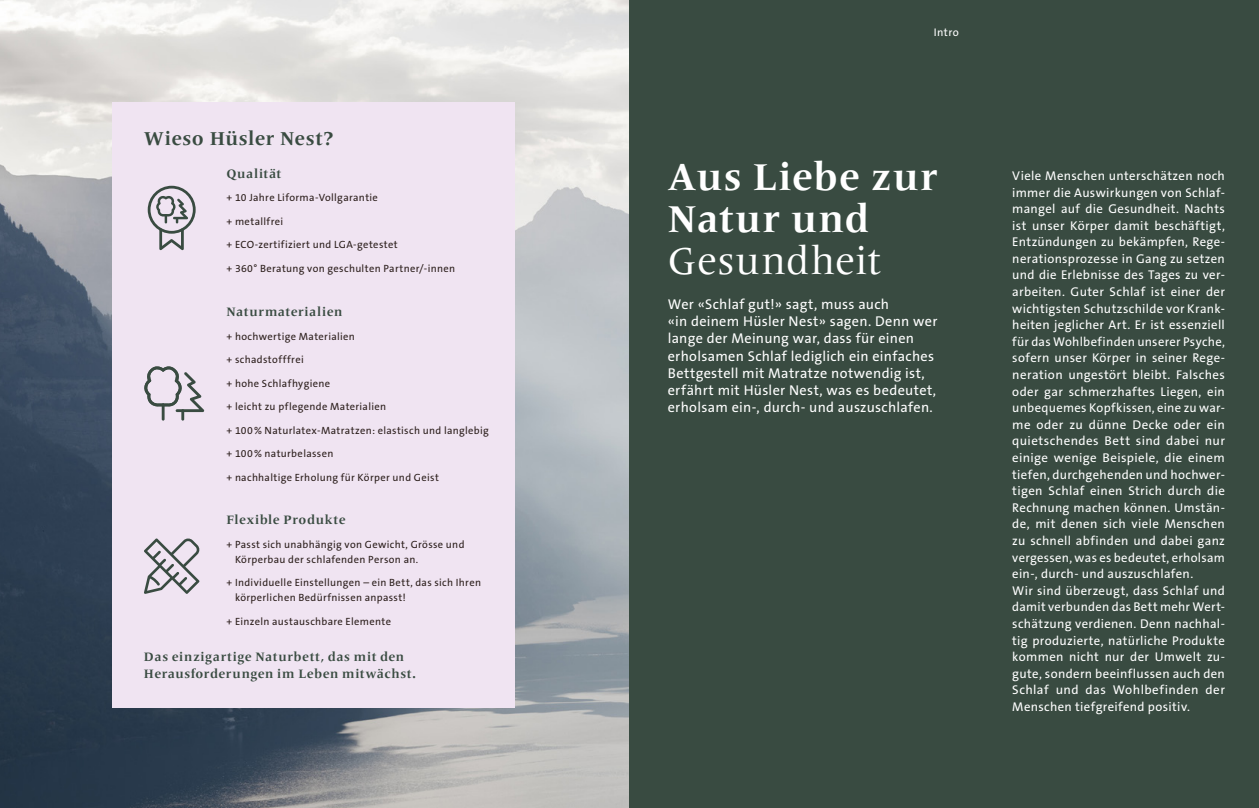
<style>
.page{position:relative;width:1259px;height:808px;background:#fff}
.page>*{position:absolute;margin:0;border:0;box-sizing:border-box;transform-origin:0 0}
.t1{font:700 39px/42px "Frutiger Serif LT Pro";letter-spacing:.03em;color:#fff}
.t2{font:39px "Frutiger Serif LT Pro";letter-spacing:.02em;color:#fff}
.t3{font:700 19.5px "Frutiger Serif LT Pro";letter-spacing:.02em;color:#394b41}
.t4{font:14.25px/17.2px "The Sans B W5 Plain";letter-spacing:.02em;color:#fff}
.t5{font:12.75px/16.6px "The Sans B W5 Plain";letter-spacing:.025em;color:#fff}
.t6{font:700 12.75px/16.5px "Frutiger Serif LT Pro";letter-spacing:.045em;color:#394b41}
.t7{font:11.1px "The Sans B W5 Plain";letter-spacing:.03em;color:#fff}
.t8{font:10.5px/15px "The Sans B W5 Plain";letter-spacing:.03em;color:#2a1d1a}
</style>
<div class="page">
<img style="left:0;top:0;width:629px;height:808px">
<div style="left:629px;top:0;width:630px;height:808px;background:#394b41"></div>
<div style="left:112px;top:102px;width:402px;height:606px;background:#f0e4f2"></div>
<svg style="left:148px;top:186px;width:48px;height:64px"></svg>
<svg style="left:144px;top:366px;width:60px;height:55px"></svg>
<svg style="left:144px;top:538px;width:55px;height:56px"></svg>
<h2 class="t3" style="left:144px;top:127px;width:191px">Wieso Hüsler Nest?</h2>
<p class="t6" style="left:226px;top:165px;width:56px">Qualität</p>
<p class="t8" style="left:226px;top:190px;width:153px">+ 10 Jahre Liforma-Vollgarantie</p>
<p class="t8" style="left:226px;top:214px;width:58px">+ metallfrei</p>
<p class="t8" style="left:226px;top:237px;width:173px">+ ECO-zertifiziert und LGA-getestet</p>
<p class="t8" style="left:226px;top:261px;width:230px">+ 360° Beratung von geschulten Partner/-innen</p>
<p class="t6" style="left:226px;top:304px;width:117px">Naturmaterialien</p>
<p class="t8" style="left:226px;top:329px;width:130px">+ hochwertige Materialien</p>
<p class="t8" style="left:226px;top:352px;width:79px">+ schadstofffrei</p>
<p class="t8" style="left:226px;top:376px;width:105px">+ hohe Schlafhygiene</p>
<p class="t8" style="left:226px;top:399px;width:161px">+ leicht zu pflegende Materialien</p>
<p class="t8" style="left:226px;top:423px;width:264px">+ 100% Naturlatex-Matratzen: elastisch und langlebig</p>
<p class="t8" style="left:226px;top:446px;width:108px">+ 100% naturbelassen</p>
<p class="t8" style="left:226px;top:470px;width:214px">+ nachhaltige Erholung für Körper und Geist</p>
<p class="t6" style="left:226px;top:512px;width:121px">Flexible Produkte</p>
<p class="t8" style="left:235px;top:537px;width:231px;text-indent:-9px">+ Passt sich unabhängig von Gewicht, Grösse und<br>Körperbau der schlafenden Person an.</p>
<p class="t8" style="left:235px;top:575px;width:248px;text-indent:-9px">+ Individuelle Einstellungen – ein Bett, das sich Ihren körperlichen Bedürfnissen anpasst!</p>
<p class="t8" style="left:226px;top:614px;width:166px">+ Einzeln austauschbare Elemente</p>
<p class="t6" style="left:144px;top:649px;width:273px">Das einzigartige Naturbett, das mit den<br>Herausforderungen im Leben mitwächst.</p>
<p class="t7" style="left:934px;top:25px;width:26px">Intro</p>
<h1 class="t1" style="left:668px;top:156px;width:271px">Aus Liebe zur<br>Natur und</h1>
<h1 class="t2" style="left:668px;top:238px;width:214px">Gesundheit</h1>
<p class="t4" style="left:668px;top:295px;width:271px">Wer «Schlaf gut!» sagt, muss auch<br>«in deinem Hüsler Nest» sagen. Denn wer lange der Meinung war, dass für einen erholsamen Schlaf lediglich ein einfaches Bettgestell mit Matratze notwendig ist, erfährt mit Hüsler Nest, was es bedeutet, erholsam ein-, durch- und auszuschlafen.</p>
<p class="t5" style="left:1012px;top:167px;width:214px">Viele Menschen unterschätzen noch immer die Auswirkungen von Schlaf&shy;mangel auf die Gesundheit. Nachts ist unser Körper damit beschäftigt, Entzündungen zu bekämpfen, Rege&shy;nerationsprozesse in Gang zu setzen und die Erlebnisse des Tages zu ver&shy;arbeiten. Guter Schlaf ist einer der wichtigsten Schutzschilde vor Krank&shy;heiten jeglicher Art. Er ist essenziell für das Wohlbefinden unserer Psyche, sofern unser Körper in seiner Rege&shy;neration ungestört bleibt. Falsches oder gar schmerzhaftes Liegen, ein unbequemes Kopfkissen, eine zu war&shy;me oder zu dünne Decke oder ein quietschendes Bett sind dabei nur einige wenige Beispiele, die einem tiefen, durchgehenden und hochwer&shy;tigen Schlaf einen Strich durch die Rechnung machen können. Umstän&shy;de, mit denen sich viele Menschen zu schnell abfinden und dabei ganz vergessen, was es bedeutet, erholsam ein-, durch- und auszuschlafen.<br>Wir sind überzeugt, dass Schlaf und damit verbunden das Bett mehr Wert&shy;schätzung verdienen. Denn nachhal&shy;tig produzierte, natürliche Produkte kommen nicht nur der Umwelt zu&shy;gute, sondern beeinflussen auch den Schlaf und das Wohlbefinden der Menschen tiefgreifend positiv.</p>
</div>
